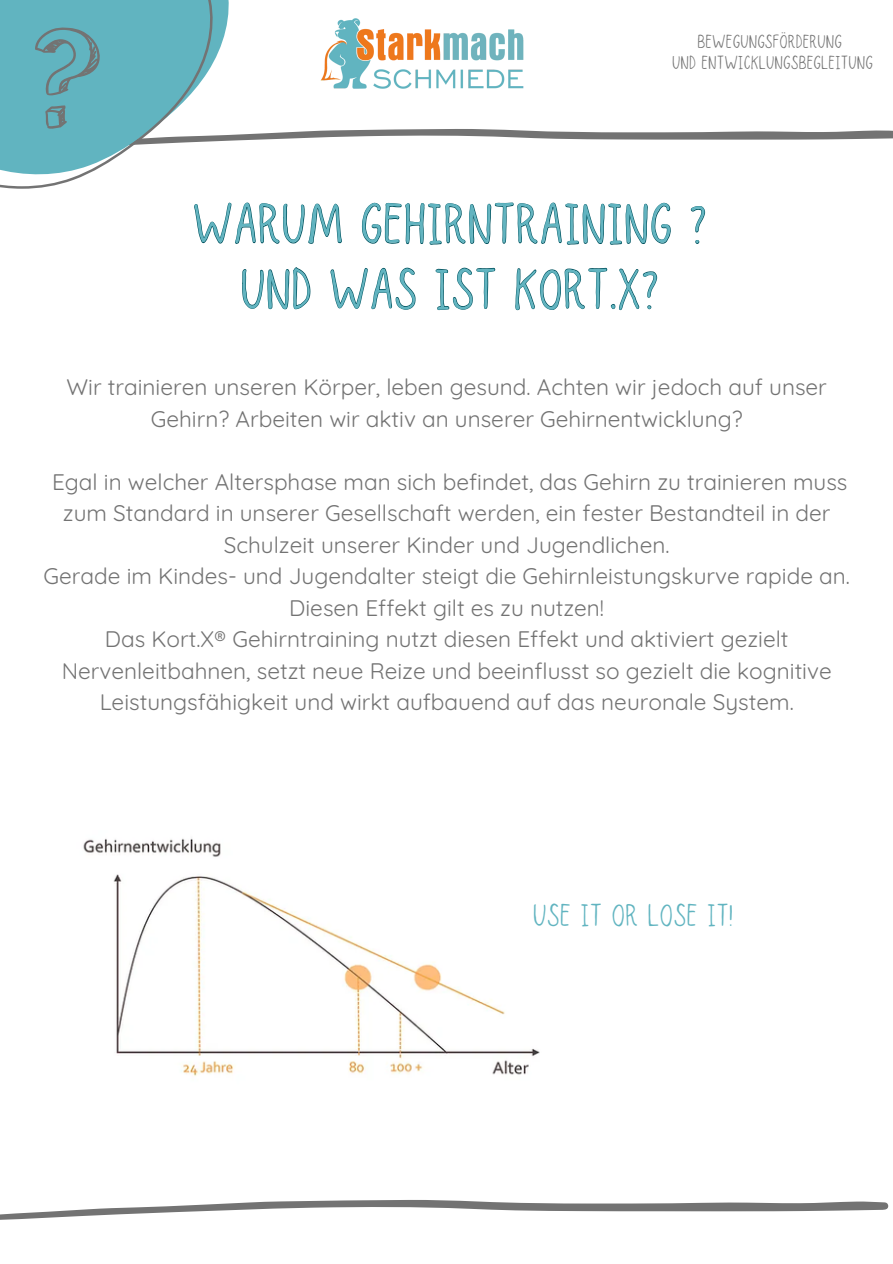
<style>
.page{position:relative;width:893px;height:1264px;background:#fff}
.page>*{position:absolute;margin:0;border:0;box-sizing:border-box;transform-origin:0 0}
.t1{font:47.25px/65.2px "Seattle";color:#61b4c0;text-align:center}
.t2{font:26.25px "Seattle";color:#61b4c0}
.t3{font:22.5px/31.5px "Quicksand";color:#737373;text-align:center}
.t4{font:15.75px "Seattle";color:#737373}
</style>
<div class="page">
<svg style="left:0;top:1200px;width:888px;height:20px"></svg>
<svg style="left:0;top:0;width:892px;height:188px"></svg>
<img style="left:83px;top:838px;width:457px;height:238px">
<svg style="left:193px;top:133px;width:512px;height:146px"></svg>
<svg style="left:241px;top:211px;width:416px;height:100px"></svg>
<p class="t4" style="left:697px;top:34px;width:146px">BEWEGUNGSFÖRDERUNG</p>
<h1 class="t4" style="left:672px;top:55px;width:202px">UND ENTWICKLUNGSBEGLEITUNG</h1>
<p class="t1" style="left:192px;top:195px;width:516px">WARUM GEHIRNTRAINING ?<br>UND WAS IST KORT.X?</p>
<p class="t3" style="left:66px;top:371px;width:762px">Wir trainieren unseren Körper, leben gesund. Achten wir jedoch auf unser<br>Gehirn? Arbeiten wir aktiv an unserer Gehirnentwicklung?</p>
<p class="t3" style="left:43px;top:465px;width:807px">Egal in welcher Altersphase man sich befindet, das Gehirn zu trainieren muss zum Standard in unserer Gesellschaft werden, ein fester Bestandteil in der Schulzeit unserer Kinder und Jugendlichen.<br>Gerade im Kindes- und Jugendalter steigt die Gehirnleistungskurve rapide an.<br>Diesen Effekt gilt es zu nutzen!<br>Das Kort.X® Gehirntraining nutzt diesen Effekt und aktiviert gezielt Nervenleitbahnen, setzt neue Reize und beeinflusst so gezielt die kognitive Leistungsfähigkeit und wirkt aufbauend auf das neuronale System.</p>
<h3 class="t2" style="left:532px;top:903px;width:202px">USE IT OR LOSE IT!</h3>
</div>
